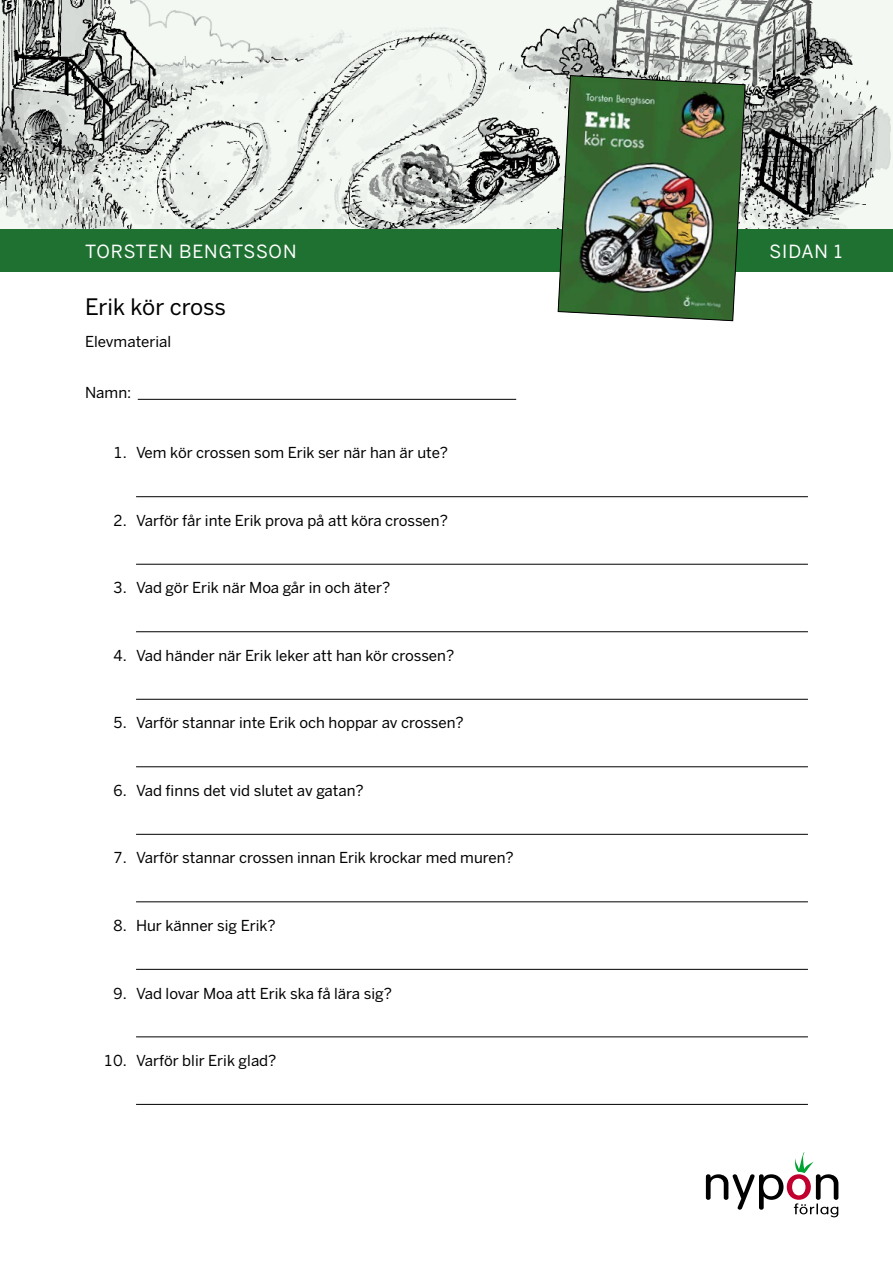
<style>
.page{position:relative;width:893px;height:1263px;background:#fff}
.page>*{position:absolute;margin:0;border:0;box-sizing:border-box;transform-origin:0 0}
.t1{font:22.5px "Benton Sans";letter-spacing:-.01em;color:#000}
.t2{font:18px "Benton Sans";letter-spacing:.05em;color:#fff}
.t3{font:15px "Benton Sans";color:#000}
</style>
<div class="page">
<img style="left:0;top:0;width:893px;height:230px">
<div style="left:0;top:230px;width:893px;height:42px;background:#1f7132"></div>
<img style="left:557px;top:75px;width:189px;height:246px">
<svg style="left:706px;top:1152px;width:132px;height:65px"></svg>
<hr style="left:138px;top:399px;width:378px;height:1px;background:#000">
<hr style="left:136px;top:496px;width:672px;height:1px;background:#000">
<hr style="left:136px;top:564px;width:672px;height:1px;background:#000">
<hr style="left:136px;top:631px;width:672px;height:1px;background:#000">
<hr style="left:136px;top:699px;width:672px;height:1px;background:#000">
<hr style="left:136px;top:766px;width:672px;height:1px;background:#000">
<hr style="left:136px;top:834px;width:672px;height:1px;background:#000">
<hr style="left:136px;top:901px;width:672px;height:1px;background:#000">
<hr style="left:136px;top:969px;width:672px;height:1px;background:#000">
<hr style="left:136px;top:1036px;width:672px;height:1px;background:#000">
<hr style="left:136px;top:1104px;width:672px;height:1px;background:#000">
<p class="t2" style="left:85px;top:241px;width:213px">TORSTEN BENGTSSON</p>
<h1 class="t1" style="left:85px;top:294px;width:142px">Erik kör cross</h1>
<p class="t3" style="left:85px;top:333px;width:88px">Elevmaterial</p>
<p class="t3" style="left:85px;top:384px;width:48px">Namn:</p>
<p class="t3" style="left:113px;top:444px;width:337px">1. Vem kör crossen som Erik ser när han är ute?</p>
<p class="t3" style="left:113px;top:511px;width:336px">2. Varför får inte Erik prova på att köra crossen?</p>
<p class="t3" style="left:113px;top:579px;width:279px">3. Vad gör Erik när Moa går in och äter?</p>
<p class="t3" style="left:113px;top:646px;width:343px">4. Vad händer när Erik leker att han kör crossen?</p>
<p class="t3" style="left:113px;top:714px;width:352px">5. Varför stannar inte Erik och hoppar av crossen?</p>
<p class="t3" style="left:113px;top:781px;width:252px">6. Vad finns det vid slutet av gatan?</p>
<p class="t3" style="left:113px;top:849px;width:402px">7. Varför stannar crossen innan Erik krockar med muren?</p>
<p class="t3" style="left:113px;top:916px;width:164px">8. Hur känner sig Erik?</p>
<p class="t3" style="left:113px;top:984px;width:280px">9. Vad lovar Moa att Erik ska få lära sig?</p>
<p class="t3" style="left:103px;top:1051px;width:175px">10. Varför blir Erik glad?</p>
<p class="t2" style="left:769px;top:241px;width:74px">SIDAN 1</p>
</div>
